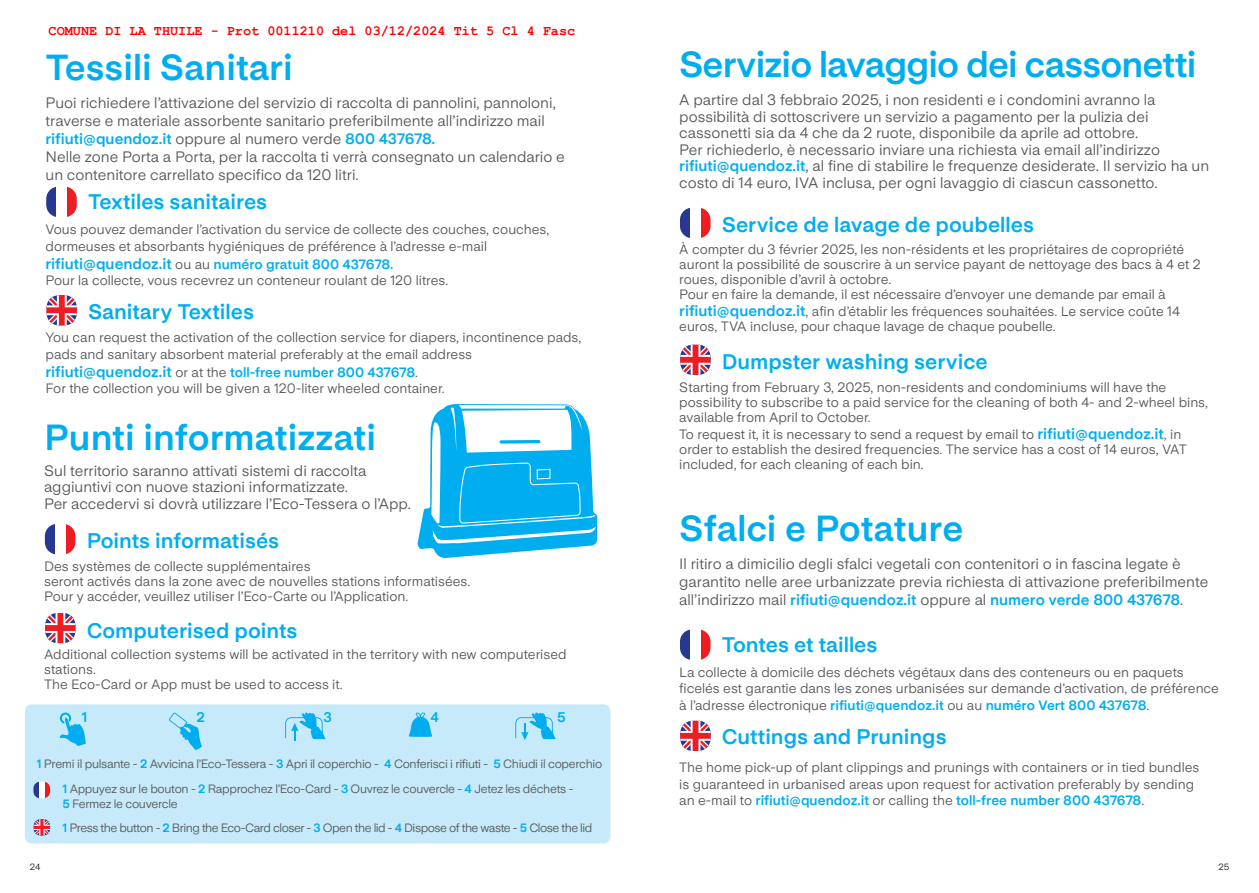
<style>
.page{position:relative;width:1259px;height:893px;background:#fff}
.page>*{position:absolute;margin:0;border:0;box-sizing:border-box;transform-origin:0 0}
.t1{font:700 36px "Life Sans";letter-spacing:-.005em;color:#00aeef}
.t2{font:700 36px "Life Sans";letter-spacing:-.025em;color:#00aeef}
.t3{font:700 21px "Life Sans";color:#00aeef}
.t4{font:15px/16.5px "Life Sans";color:#57585a}
.t5{font:700 13.95px "Life Sans";color:#00aeef}
.t6{font:13.5px/15px "Life Sans";color:#57585a}
.t7{font:700 13.5px "Courier New";color:#f00}
.t8{font:700 12.45px/15px "Life Sans";color:#57585a}
.t9{font:12px/24.6px "Life Sans";letter-spacing:-.025em;color:#57585a;text-align:center}
.t10{font:9px "Life Sans";color:#231f20}
.s1{font-weight:700;color:#00aeef}
.s2{font-weight:700;font-size:15px;color:#00aeef}
.s3{color:#00aeef}
</style>
<div class="page">
<div style="left:25px;top:704px;width:585px;height:139px;background:#c6eafa;border-radius:7px"></div>
<svg style="left:680px;top:721px;width:30px;height:30px"></svg>
<svg style="left:680px;top:629px;width:10px;height:31px"></svg>
<svg style="left:701px;top:629px;width:9px;height:31px"></svg>
<svg style="left:47px;top:295px;width:30px;height:30px"></svg>
<svg style="left:680px;top:345px;width:30px;height:30px"></svg>
<svg style="left:45px;top:613px;width:30px;height:30px"></svg>
<svg style="left:34px;top:819px;width:16px;height:17px"></svg>
<svg style="left:46px;top:187px;width:10px;height:30px"></svg>
<svg style="left:67px;top:187px;width:10px;height:30px"></svg>
<svg style="left:680px;top:208px;width:10px;height:30px"></svg>
<div style="left:700px;top:208px;width:10px;height:30px;background:#ee1d23"></div>
<div style="left:690px;top:208px;width:11px;height:30px;background:#fff"></div>
<div style="left:45px;top:524px;width:10px;height:30px;background:#283890"></div>
<div style="left:65px;top:524px;width:10px;height:30px;background:#ee1d23"></div>
<div style="left:55px;top:524px;width:11px;height:30px;background:#fff"></div>
<div style="left:33px;top:782px;width:6px;height:16px;background:#283890"></div>
<div style="left:45px;top:782px;width:5px;height:16px;background:#ee1d23"></div>
<div style="left:39px;top:782px;width:6px;height:16px;background:#fff"></div>
<svg style="left:59px;top:712px;width:27px;height:34px"></svg>
<svg style="left:169px;top:712px;width:33px;height:38px"></svg>
<svg style="left:285px;top:712px;width:41px;height:28px"></svg>
<svg style="left:515px;top:712px;width:41px;height:28px"></svg>
<svg style="left:408px;top:712px;width:25px;height:25px"></svg>
<svg style="left:417px;top:404px;width:180px;height:154px"></svg>
<p class="t7" style="left:49px;top:24px;width:528px">COMUNE DI LA THUILE - Prot 0011210 del 03/12/2024 Tit 5 Cl 4 Fasc</p>
<h1 class="t1" style="left:45px;top:47px;width:249px">Tessili Sanitari</h1>
<h1 class="t2" style="left:679px;top:44px;width:519px">Servizio lavaggio dei cassonetti</h1>
<p class="t4" style="left:45px;top:94px;width:521px;line-height:18px">Puoi richiedere l’attivazione del servizio di raccolta di pannolini, pannoloni, traverse e materiale assorbente sanitario preferibilmente all’indirizzo mail <span class="s1">rifiuti@quendoz.it</span> oppure al numero verde <span class="s1">800 437678.<br></span>Nelle zone Porta a Porta, per la raccolta ti verrà consegnato un calendario e un contenitore carrellato specifico da 120 litri.</p>
<p class="t4" style="left:679px;top:92px;width:531px">A partire dal 3 febbraio 2025, i non residenti e i condomini avranno la possibilità di sottoscrivere un servizio a pagamento per la pulizia dei cassonetti sia da 4 che da 2 ruote, disponibile da aprile ad ottobre.<br>Per richiederlo, è necessario inviare una richiesta via email all’indirizzo <span class="s1">rifiuti@quendoz.it</span>, al fine di stabilire le frequenze desiderate. Il servizio ha un costo di 14 euro, IVA inclusa, per ogni lavaggio di ciascun cassonetto.</p>
<h2 class="t3" style="left:88px;top:190px;width:181px">Textiles sanitaires</h2>
<p class="t6" style="left:45px;top:221px;width:505px;line-height:16.5px">Vous pouvez demander l’activation du service de collecte des couches, couches, dormeuses et absorbants hygiéniques de préférence à l’adresse e-mail</p>
<p class="t6" style="left:45px;top:256px;width:404px;line-height:16.5px"><span class="s2">rifiuti@quendoz.it</span> ou au <span class="s1">numéro gratuit 800 437678.<br></span>Pour la collecte, vous recevrez un conteneur roulant de 120 litres.</p>
<h2 class="t3" style="left:88px;top:299px;width:167px">Sanitary Textiles</h2>
<p class="t6" style="left:45px;top:329px;width:537px;line-height:16.5px">You can request the activation of the collection service for diapers, incontinence pads, pads and sanitary absorbent material preferably at the email address</p>
<p class="t6" style="left:45px;top:364px;width:401px;line-height:16.5px"><span class="s2">rifiuti@quendoz.it</span> or at the <span class="s1">toll-free number 800 437678</span>.<br>For the collection you will be given a 120-liter wheeled container.</p>
<h1 class="t1" style="left:44px;top:417px;width:333px">Punti informatizzati</h1>
<p class="t4" style="left:44px;top:462px;width:368px">Sul territorio saranno attivati sistemi di raccolta aggiuntivi con nuove stazioni informatizzate.<br>Per accedervi si dovrà utilizzare l’Eco-Tessera o l’App.</p>
<h2 class="t3" style="left:87px;top:528px;width:194px">Points informatisés</h2>
<p class="t6" style="left:44px;top:559px;width:428px">Des systèmes de collecte supplémentaires<br>seront activés dans la zone avec de nouvelles stations informatisées.<br>Pour y accéder, veuillez utiliser l’Eco-Carte ou l’Application.</p>
<h2 class="t3" style="left:87px;top:618px;width:212px">Computerised points</h2>
<p class="t6" style="left:44px;top:647px;width:524px">Additional collection systems will be activated in the territory with new computerised stations.<br>The Eco-Card or App must be used to access it.</p>
<p class="t5" style="left:82px;top:709px;width:7px">1</p>
<p class="t5" style="left:197px;top:709px;width:10px">2</p>
<p class="t5" style="left:323px;top:709px;width:10px">3</p>
<p class="t5" style="left:430px;top:709px;width:10px">4</p>
<p class="t5" style="left:557px;top:709px;width:10px">5</p>
<p class="t9" style="left:37px;top:751px;width:567px"><span class="s1">1</span> Premi il pulsante - <span class="s1">2</span> Avvicina l’Eco-Tessera - <span class="s1">3</span> Apri il coperchio - <span class="s1">4</span> Conferisci i rifiuti - <span class="s1">5</span> Chiudi il coperchio<br><span class="s1">1</span> Appuyez sur le bouton - <span class="s1">2</span> Rapprochez l’Eco-Card - <span class="s1">3</span> Ouvrez le couvercle - <span class="s1">4</span> Jetez les déchets -</p>
<p class="t9" style="left:62px;top:791px;width:531px;text-align:left"><span class="s1">5</span> Fermez le couvercle<br><span class="s1">1</span> Press the button - <span class="s1">2</span> Bring the Eco-Card closer - <span class="s1">3</span> Open the lid - <span class="s1">4</span> Dispose of the waste - <span class="s1">5</span> Close the lid</p>
<p class="t8" style="left:60px;top:762px;width:506px"><span class="s3">1</span> Premi il pulsante con il circolo rosso - <span class="s3">2</span> Avvicina l’Eco-Tessera - <span class="s3">3</span> Apri il coperchio -<br><span class="s3">4</span> Conferisci i rifiuti - <span class="s3">5</span> Chiudi bene il coperchio</p>
<h2 class="t3" style="left:722px;top:212px;width:314px">Service de lavage de poubelles</h2>
<p class="t6" style="left:679px;top:242px;width:523px">À compter du 3 février 2025, les non-résidents et les propriétaires de copropriété auront la possibilité de souscrire à un service payant de nettoyage des bacs à 4 et 2 roues, disponible d’avril à octobre.<br>Pour en faire la demande, il est nécessaire d’envoyer une demande par email à</p>
<p class="t6" style="left:679px;top:303px;width:502px"><span class="s2">rifiuti@quendoz.it</span>, afin d’établir les fréquences souhaitées. Le service coûte 14 euros, TVA incluse, pour chaque lavage de chaque poubelle.</p>
<h2 class="t3" style="left:722px;top:349px;width:267px">Dumpster washing service</h2>
<p class="t6" style="left:679px;top:380px;width:530px">Starting from February 3, 2025, non-residents and condominiums will have the possibility to subscribe to a paid service for the cleaning of both 4- and 2-wheel bins, available from April to October.</p>
<p class="t6" style="left:679px;top:427px;width:509px">To request it, it is necessary to send a request by email to <span class="s2">rifiuti@quendoz.it</span>, in order to establish the desired frequencies. The service has a cost of 14 euros, VAT included, for each cleaning of each bin.</p>
<h1 class="t1" style="left:679px;top:508px;width:285px">Sfalci e Potature</h1>
<p class="t4" style="left:679px;top:555px;width:530px;line-height:18px">Il ritiro a dimicilio degli sfalci vegetali con contenitori o in fascina legate è garantito nelle aree urbanizzate previa richiesta di attivazione preferibilmente all’indirizzo mail <span class="s1">rifiuti@quendoz.it</span> oppure al <span class="s1">numero verde 800 437678</span>.</p>
<h2 class="t3" style="left:722px;top:632px;width:157px">Tontes et tailles</h2>
<p class="t6" style="left:679px;top:664px;width:541px;line-height:16.5px">La collecte à domicile des déchets végétaux dans des conteneurs ou en paquets ficelés est garantie dans les zones urbanisées sur demande d’activation, de préférence à l’adresse électronique <span class="s1">rifiuti@quendoz.it</span> ou au <span class="s1">numéro Vert 800 437678</span>.</p>
<h2 class="t3" style="left:722px;top:725px;width:226px">Cuttings and Prunings</h2>
<p class="t6" style="left:679px;top:759px;width:521px;line-height:16.5px">The home pick-up of plant clippings and prunings with containers or in tied bundles is guaranteed in urbanised areas upon request for activation preferably by sending an e-mail to <span class="s1">rifiuti@quendoz.it</span> or calling the <span class="s1">toll-free number 800 437678</span>.</p>
<p class="t10" style="left:30px;top:861px;width:12px">24</p>
<p class="t10" style="left:1218px;top:861px;width:12px">25</p>
</div>
